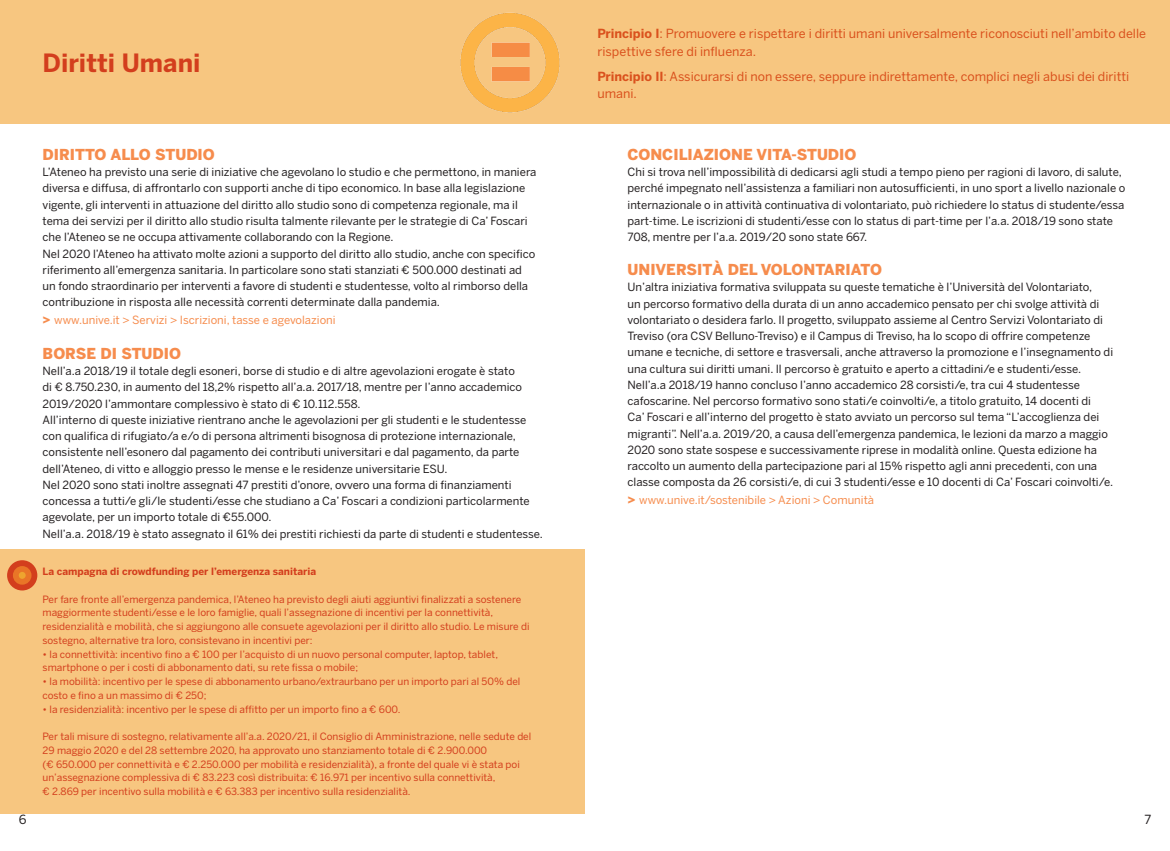
<style>
.page{position:relative;width:1170px;height:851px;background:#fff}
.page>*{position:absolute;margin:0;border:0;box-sizing:border-box;transform-origin:0 0}
.t1{font:700 25px "Benton Sans";color:#d33e1d}
.t2{font:900 15px "Benton Sans";color:#f68c4d}
.t3{font:12.5px/17.5px "Benton Sans";color:#da511d}
.t4{font:12.5px "Benton Sans";color:#231f20}
.t5{font:11.25px/16.2px "Benton Sans";color:#231f20}
.t6{font:11.25px "Benton Sans";color:#f68c4d}
.t7{font:10px/13.8px "Benton Sans";color:#d33e1d}
.t8{font:700 10px "Benton Sans";color:#d33e1d}
.s1{font-weight:900;font-size:12.5px}
.s2{font-weight:700}
</style>
<div class="page">
<div style="left:0;top:0;width:1169px;height:123px;background:#f7c680"></div>
<img style="left:460px;top:12px;width:100px;height:101px">
<div style="left:0;top:550px;width:585px;height:263px;background:#f7c680"></div>
<div style="left:7px;top:560px;width:30px;height:30px;background:#d33e1d;border-radius:50%"></div>
<div style="left:13px;top:566px;width:19px;height:18px;background:#e97527;border-radius:50%"></div>
<div style="left:19px;top:571px;width:7px;height:7px;background:#eea42f;border-radius:50%"></div>
<h1 class="t1" style="left:43px;top:48px;width:159px">Diritti Umani</h1>
<h2 class="t2" style="left:43px;top:145px;width:174px">DIRITTO ALLO STUDIO</h2>
<p class="t5" style="left:43px;top:164px;width:495px">L’Ateneo ha previsto una serie di iniziative che agevolano lo studio e che permettono, in maniera diversa e diffusa, di affrontarlo con supporti anche di tipo economico. In base alla legislazione vigente, gli interventi in attuazione del diritto allo studio sono di competenza regionale, ma il tema dei servizi per il diritto allo studio risulta talmente rilevante per le strategie di Ca’ Foscari che l’Ateneo se ne occupa attivamente collaborando con la Regione.<br>Nel 2020 l’Ateneo ha attivato molte azioni a supporto del diritto allo studio, anche con specifico riferimento all’emergenza sanitaria. In particolare sono stati stanziati € 500.000 destinati ad un fondo straordinario per interventi a favore di studenti e studentesse, volto al rimborso della contribuzione in risposta alle necessità correnti determinate dalla pandemia.</p>
<p class="t6" style="left:43px;top:313px;width:294px"><span class="s1">&gt;</span> www.unive.it &gt; Servizi &gt; Iscrizioni, tasse e agevolazioni</p>
<h2 class="t2" style="left:43px;top:344px;width:140px">BORSE DI STUDIO</h2>
<p class="t5" style="left:43px;top:363px;width:501px">Nell’a.a 2018/19 il totale degli esoneri, borse di studio e di altre agevolazioni erogate è stato<br>di € 8.750.230, in aumento del 18,2% rispetto all’a.a. 2017/18, mentre per l’anno accademico 2019/2020 l’ammontare complessivo è stato di € 10.112.558.<br>All’interno di queste iniziative rientrano anche le agevolazioni per gli studenti e le studentesse con qualifica di rifugiato/a e/o di persona altrimenti bisognosa di protezione internazionale, consistente nell’esonero dal pagamento dei contributi universitari e dal pagamento, da parte dell’Ateneo, di vitto e alloggio presso le mense e le residenze universitarie ESU.<br>Nel 2020 sono stati inoltre assegnati 47 prestiti d’onore, ovvero una forma di finanziamenti concessa a tutti/e gli/le studenti/esse che studiano a Ca’ Foscari a condizioni particolarmente agevolate, per un importo totale di €55.000.<br>Nell’a.a. 2018/19 è stato assegnato il 61% dei prestiti richiesti da parte di studenti e studentesse.</p>
<p class="t8" style="left:43px;top:565px;width:275px">La campagna di crowdfunding per l’emergenza sanitaria</p>
<p class="t7" style="left:43px;top:591px;width:488px">Per fare fronte all’emergenza pandemica, l’Ateneo ha previsto degli aiuti aggiuntivi finalizzati a sostenere maggiormente studenti/esse e le loro famiglie, quali l’assegnazione di incentivi per la connettività, residenzialità e mobilità, che si aggiungono alle consuete agevolazioni per il diritto allo studio. Le misure di sostegno, alternative tra loro, consistevano in incentivi per:</p>
<p class="t7" style="left:43px;top:646px;width:457px">• la connettività: incentivo fino a € 100 per l’acquisto di un nuovo personal computer, laptop, tablet, smartphone o per i costi di abbonamento dati, su rete fissa o mobile;</p>
<p class="t7" style="left:43px;top:674px;width:479px">• la mobilità: incentivo per le spese di abbonamento urbano/extraurbano per un importo pari al 50% del costo e fino a un massimo di € 250;</p>
<p class="t7" style="left:43px;top:701px;width:359px">• la residenzialità: incentivo per le spese di affitto per un importo fino a € 600.</p>
<p class="t7" style="left:43px;top:729px;width:490px">Per tali misure di sostegno, relativamente all’a.a. 2020/21, il Consiglio di Amministrazione, nelle sedute del 29 maggio 2020 e del 28 settembre 2020, ha approvato uno stanziamento totale di € 2.900.000<br>(€ 650.000 per connettività e € 2.250.000 per mobilità e residenzialità), a fronte del quale vi è stata poi un’assegnazione complessiva di € 83.223 così distribuita: € 16.971 per incentivo sulla connettività,<br>€ 2.869 per incentivo sulla mobilità e € 63.383 per incentivo sulla residenzialità.</p>
<p class="t3" style="left:597px;top:25px;width:550px"><span class="s2">Principio I</span>: Promuovere e rispettare i diritti umani universalmente riconosciuti nell’ambito delle rispettive sfere di influenza.</p>
<p class="t3" style="left:597px;top:67px;width:533px"><span class="s2">Principio II</span>: Assicurarsi di non essere, seppure indirettamente, complici negli abusi dei diritti umani.</p>
<h2 class="t2" style="left:627px;top:145px;width:230px">CONCILIAZIONE VITA-STUDIO</h2>
<p class="t5" style="left:627px;top:164px;width:499px">Chi si trova nell’impossibilità di dedicarsi agli studi a tempo pieno per ragioni di lavoro, di salute, perché impegnato nell’assistenza a familiari non autosufficienti, in uno sport a livello nazionale o internazionale o in attività continuativa di volontariato, può richiedere lo status di studente/essa part-time. Le iscrizioni di studenti/esse con lo status di part-time per l’a.a. 2018/19 sono state 708, mentre per l’a.a. 2019/20 sono state 667.</p>
<h2 class="t2" style="left:627px;top:260px;width:256px">UNIVERSITÀ DEL VOLONTARIATO</h2>
<p class="t5" style="left:627px;top:279px;width:487px">Un’altra iniziativa formativa sviluppata su queste tematiche è l’Università del Volontariato,<br>un percorso formativo della durata di un anno accademico pensato per chi svolge attività di volontariato o desidera farlo. Il progetto, sviluppato assieme al Centro Servizi Volontariato di Treviso (ora CSV Belluno-Treviso) e il Campus di Treviso, ha lo scopo di offrire competenze umane e tecniche, di settore e trasversali, anche attraverso la promozione e l’insegnamento di una cultura sui diritti umani. Il percorso è gratuito e aperto a cittadini/e e studenti/esse.<br>Nell’a.a 2018/19 hanno concluso l’anno accademico 28 corsisti/e, tra cui 4 studentesse cafoscarine. Nel percorso formativo sono stati/e coinvolti/e, a titolo gratuito, 14 docenti di<br>Ca’ Foscari e all’interno del progetto è stato avviato un percorso sul tema “L’accoglienza dei migranti”. Nell’a.a. 2019/20, a causa dell’emergenza pandemica, le lezioni da marzo a maggio 2020 sono state sospese e successivamente riprese in modalità online. Questa edizione ha raccolto un aumento della partecipazione pari al 15% rispetto agli anni precedenti, con una classe composta da 26 corsisti/e, di cui 3 studenti/esse e 10 docenti di Ca’ Foscari coinvolti/e.</p>
<p class="t6" style="left:627px;top:493px;width:248px"><span class="s1">&gt;</span> www.unive.it/sostenibile &gt; Azioni &gt; Comunità</p>
<p class="t4" style="left:19px;top:812px;width:9px">6</p>
<p class="t4" style="left:1144px;top:811px;width:8px">7</p>
</div>
